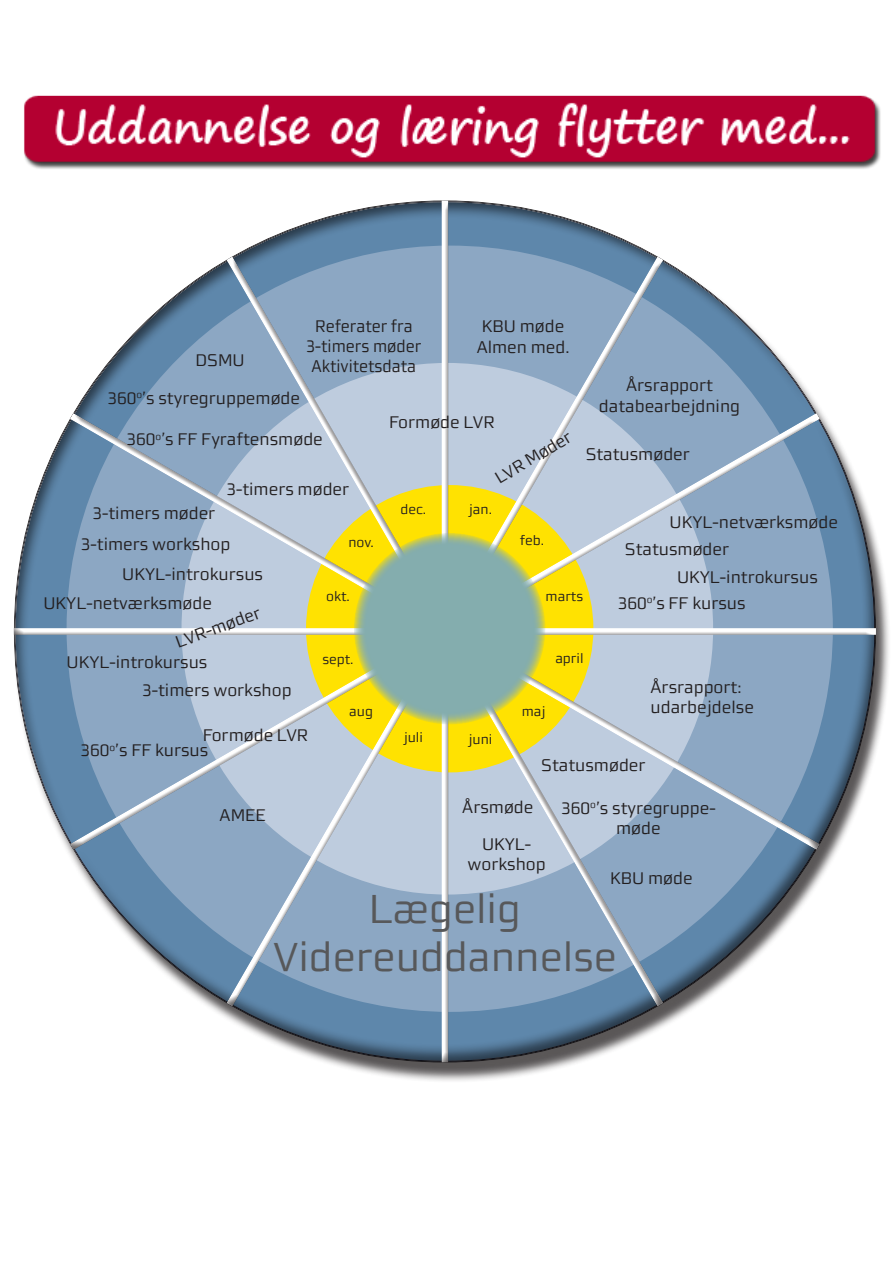
<style>
.page{position:relative;width:893px;height:1263px;background:#fff}
.page>*{position:absolute;margin:0;border:0;box-sizing:border-box;transform-origin:0 0}
.t1{font:40.5px "midtsans";color:#57585a}
.t2{font:16.95px/20.2px "midtsans";color:#231f20;text-align:center}
.t3{font:16.95px/20.2px "midtsans";color:#231f20;text-align:center;scale:.94 1}
.t4{font:13.5px "midtsans";color:#231f20}
</style>
<div class="page">
<div style="left:13px;top:205px;width:879px;height:879px;background:#231f20;opacity:.75"></div>
<div style="left:12px;top:199px;width:865px;height:864px;background:#231f20;opacity:.65"></div>
<div style="left:67px;top:246px;width:766px;height:766px;background:#8ca7c3;border-radius:50%"></div>
<div style="left:440px;top:201px;width:9px;height:862px;background:#231f20;opacity:.75"></div>
<svg style="left:68px;top:411px;width:752px;height:440px"></svg>
<svg style="left:224px;top:256px;width:441px;height:751px"></svg>
<div style="left:13px;top:627px;width:862px;height:9px;background:#231f20;opacity:.75"></div>
<svg style="left:354px;top:533px;width:191px;height:191px"></svg>
<div style="left:366px;top:546px;width:166px;height:165px;background:#84adae;border-radius:50%"></div>
<img style="left:24px;top:95px;width:857px;height:74px">
<p class="t2" style="left:196px;top:349px;width:51px">DSMU</p>
<p class="t2" style="left:108px;top:387px;width:194px">360<sup>o</sup>’s styregruppemøde</p>
<p class="t3" style="left:306px;top:315px;width:124px">Referater fra<br>3-timers møder</p>
<p class="t3" style="left:311px;top:356px;width:113px">Aktivitetsdata</p>
<p class="t2" style="left:482px;top:316px;width:84px">KBU møde</p>
<p class="t2" style="left:477px;top:336px;width:94px">Almen med.</p>
<p class="t2" style="left:389px;top:412px;width:107px">Formøde LVR</p>
<p class="t2" style="left:127px;top:429px;width:198px">360<sup>o</sup>’s FF Fyraftensmøde</p>
<p class="t2" style="left:226px;top:479px;width:124px">3-timers møder</p>
<p class="t2" style="left:491px;top:471px;width:88px;rotate:-31deg">LVR Møder</p>
<p class="t2" style="left:93px;top:503px;width:124px">3-timers møder</p>
<p class="t4" style="left:400px;top:501px;width:27px">dec.</p>
<p class="t4" style="left:469px;top:501px;width:25px">jan.</p>
<p class="t2" style="left:81px;top:534px;width:151px">3-timers workshop</p>
<p class="t4" style="left:348px;top:534px;width:27px">nov.</p>
<p class="t4" style="left:520px;top:533px;width:26px">feb.</p>
<p class="t2" style="left:626px;top:375px;width:88px">Årsrapport</p>
<p class="t2" style="left:599px;top:396px;width:143px">databearbejdning</p>
<p class="t2" style="left:586px;top:444px;width:106px">Statusmøder</p>
<p class="t2" style="left:669px;top:512px;width:170px">UKYL-netværksmøde</p>
<p class="t2" style="left:625px;top:539px;width:106px">Statusmøder</p>
<p class="t2" style="left:122px;top:564px;width:142px">UKYL-introkursus</p>
<p class="t2" style="left:677px;top:566px;width:142px">UKYL-introkursus</p>
<p class="t2" style="left:43px;top:593px;width:170px">UKYL-netværksmøde</p>
<p class="t2" style="left:173px;top:633px;width:91px;rotate:-20deg">LVR-møder</p>
<p class="t2" style="left:67px;top:652px;width:142px">UKYL-introkursus</p>
<p class="t2" style="left:142px;top:680px;width:151px">3-timers workshop</p>
<p class="t2" style="left:203px;top:725px;width:107px">Formøde LVR</p>
<p class="t2" style="left:80px;top:740px;width:129px">360<sup>o</sup>’s FF kursus</p>
<p class="t4" style="left:326px;top:588px;width:25px">okt.</p>
<p class="t4" style="left:322px;top:651px;width:33px">sept.</p>
<p class="t4" style="left:349px;top:703px;width:25px">aug</p>
<p class="t2" style="left:220px;top:805px;width:48px">AMEE</p>
<p class="t4" style="left:404px;top:730px;width:21px">juli</p>
<p class="t4" style="left:468px;top:731px;width:25px">juni</p>
<p class="t4" style="left:546px;top:588px;width:39px">marts</p>
<p class="t4" style="left:555px;top:650px;width:30px">april</p>
<p class="t4" style="left:522px;top:703px;width:25px">maj</p>
<p class="t2" style="left:618px;top:593px;width:129px">360<sup>o</sup>’s FF kursus</p>
<p class="t2" style="left:651px;top:677px;width:92px">Årsrapport:</p>
<p class="t2" style="left:651px;top:697px;width:105px">udarbejdelse</p>
<p class="t2" style="left:541px;top:754px;width:106px">Statusmøder</p>
<p class="t2" style="left:462px;top:797px;width:73px">Årsmøde</p>
<p class="t2" style="left:482px;top:833px;width:51px">UKYL-</p>
<p class="t2" style="left:467px;top:854px;width:80px">workshop</p>
<p class="t2" style="left:561px;top:798px;width:156px">360<sup>o</sup>’s styregruppe&shy;møde</p>
<p class="t2" style="left:610px;top:868px;width:84px">KBU møde</p>
<p class="t1" style="left:369px;top:885px;width:154px">Lægelig</p>
<p class="t1" style="left:273px;top:934px;width:345px">Videreuddannelse</p>
</div>
